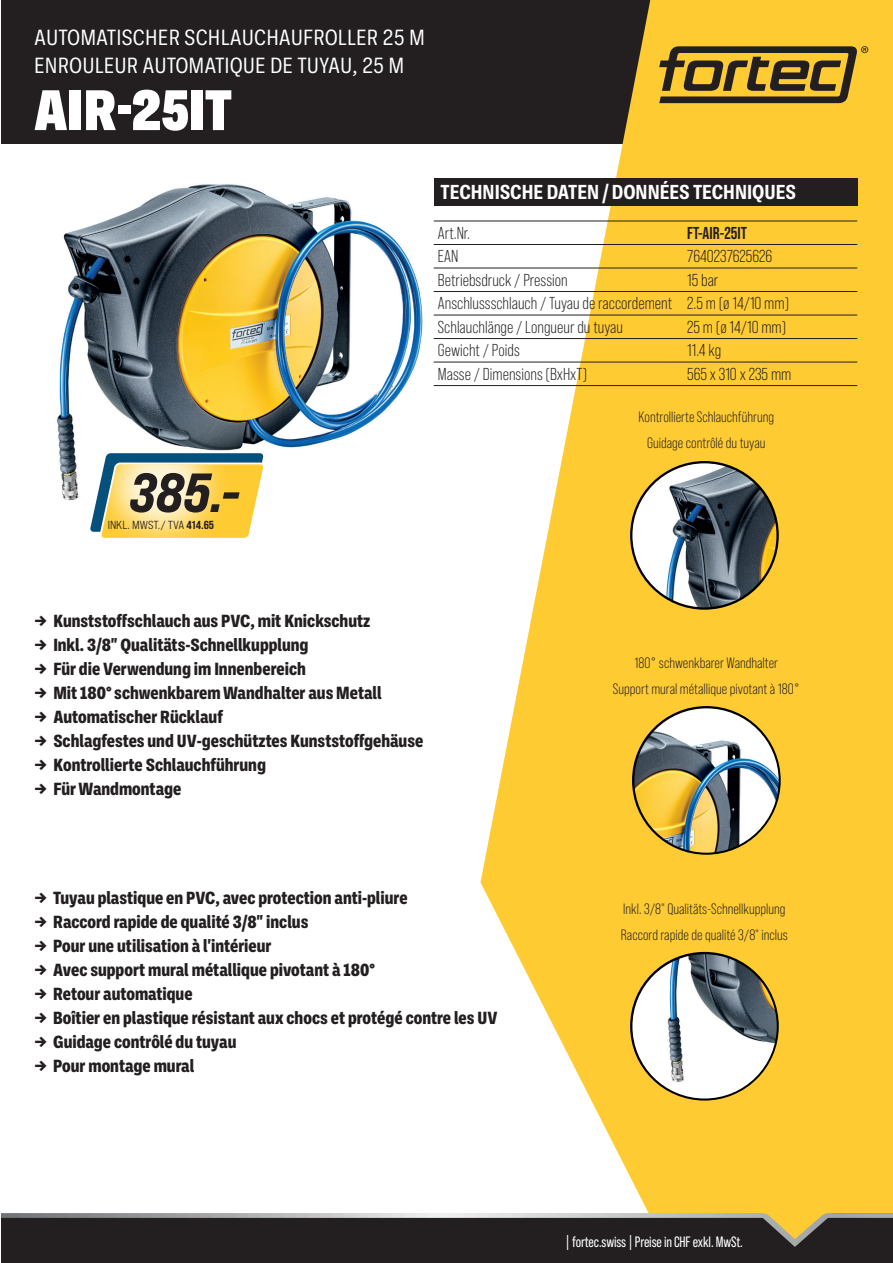
<style>
.page{position:relative;width:893px;height:1263px;background:#fff}
.page>*{position:absolute;margin:0;border:0;box-sizing:border-box;transform-origin:0 0}
.t1{font:900 58.5px "Ballinger Condensed";color:#fff}
._01_Preis_inkl{font:55.05px "Bebas Neue Pro Exp Eb It";color:#231f20}
.t2{font:22.5px "Ballinger Condensed";color:#fff}
._06_Titel_Tabelle{font:700 20.7px "Ballinger Condensed";letter-spacing:-.005em;color:#fff}
.t3{font:800 18px "Ballinger Condensed";color:#231f20}
._07_Grundtext_Tabell{font:17.25px "Bebas Neue Pro";color:#231f20}
._07_Grundtext_Tabell-2{font:700 17.25px "Bebas Neue Pro";color:#231f20}
.t4{font:15px "Bebas Neue Pro";color:#231f20}
.t5{font:15px "Bebas Neue Pro";letter-spacing:-.01em;color:#fff}
._02_Preis_exkl{font:11.7px "Bebas Neue Pro Exp Md";color:#231f20}
.s1{font-family:"Bebas Neue Pro Sm E Eb"}
</style>
<div class="page">
<div style="left:1px;top:0;width:892px;height:144px;background:#231f20"></div>
<svg style="left:480px;top:0;width:413px;height:1213px;fill:#fecb33"></svg>
<svg style="left:659px;top:46px;width:209px;height:57px"></svg>
<svg style="left:1px;top:1213px;width:892px;height:50px;background:#353130"></svg>
<img style="left:56px;top:184px;width:367px;height:317px">
<svg style="left:90px;top:453px;width:176px;height:85px;background:#d9cc89"></svg>
<svg style="left:632px;top:706px;width:149px;height:149px"></svg>
<img style="left:634px;top:708px;width:145px;height:145px;border-radius:72px">
<svg style="left:630px;top:461px;width:149px;height:149px"></svg>
<img style="left:632px;top:463px;width:144px;height:144px;border-radius:72px">
<div style="left:434px;top:179px;width:423px;height:27px;background:#231f20"></div>
<hr style="left:434px;top:221px;width:249px;height:1px;background:#231f20">
<hr style="left:683px;top:221px;width:174px;height:1px;background:#231f20">
<hr style="left:434px;top:244px;width:249px;height:1px;background:#231f20">
<hr style="left:683px;top:244px;width:174px;height:1px;background:#231f20">
<hr style="left:434px;top:268px;width:249px;height:1px;background:#231f20">
<hr style="left:683px;top:268px;width:174px;height:1px;background:#231f20">
<hr style="left:434px;top:291px;width:249px;height:1px;background:#231f20">
<hr style="left:683px;top:291px;width:174px;height:1px;background:#231f20">
<hr style="left:434px;top:315px;width:249px;height:1px;background:#231f20">
<hr style="left:434px;top:338px;width:249px;height:1px;background:#231f20">
<hr style="left:434px;top:362px;width:249px;height:1px;background:#231f20">
<hr style="left:434px;top:385px;width:249px;height:1px;background:#231f20">
<hr style="left:683px;top:315px;width:174px;height:1px;background:#231f20">
<hr style="left:683px;top:338px;width:174px;height:1px;background:#231f20">
<hr style="left:683px;top:362px;width:174px;height:1px;background:#231f20">
<hr style="left:683px;top:385px;width:174px;height:1px;background:#231f20">
<svg style="left:630px;top:952px;width:149px;height:148px"></svg>
<img style="left:632px;top:954px;width:145px;height:144px;border-radius:72px">
<p class="t2" style="left:34px;top:25px;width:392px">AUTOMATISCHER SCHLAUCHAUFROLLER 25 M</p>
<p class="t2" style="left:34px;top:53px;width:372px">ENROULEUR AUTOMATIQUE DE TUYAU, 25 M</p>
<p class="t1" style="left:34px;top:77px;width:199px">AIR-25IT</p>
<p class="_01_Preis_inkl" style="left:130px;top:458px;width:112px">385.-</p>
<p class="_02_Preis_exkl" style="left:108px;top:518px;width:108px">INKL. MWST./ TVA <span class="s1">414.65</span></p>
<p class="_06_Titel_Tabelle" style="left:441px;top:181px;width:357px">TECHNISCHE DATEN / DONNÉES TECHNIQUES</p>
<p class="_07_Grundtext_Tabell" style="left:438px;top:223px;width:33px">Art.Nr.</p>
<p class="_07_Grundtext_Tabell-2" style="left:687px;top:223px;width:61px">FT-AIR-25IT</p>
<p class="_07_Grundtext_Tabell" style="left:438px;top:246px;width:22px">EAN</p>
<p class="_07_Grundtext_Tabell" style="left:687px;top:246px;width:87px">7640237625626</p>
<p class="_07_Grundtext_Tabell" style="left:438px;top:270px;width:131px">Betriebsdruck / Pression</p>
<p class="_07_Grundtext_Tabell" style="left:687px;top:270px;width:33px">15 bar</p>
<p class="_07_Grundtext_Tabell" style="left:438px;top:293px;width:236px">Anschlussschlauch / Tuyau de raccordement</p>
<p class="_07_Grundtext_Tabell" style="left:687px;top:293px;width:103px">2.5 m (ø 14/10 mm)</p>
<p class="_07_Grundtext_Tabell" style="left:438px;top:317px;width:186px">Schlauchlänge / Longueur du tuyau</p>
<p class="_07_Grundtext_Tabell" style="left:687px;top:317px;width:101px">25 m (ø 14/10 mm)</p>
<p class="_07_Grundtext_Tabell" style="left:438px;top:340px;width:83px">Gewicht / Poids</p>
<p class="_07_Grundtext_Tabell" style="left:687px;top:340px;width:36px">11.4 kg</p>
<p class="_07_Grundtext_Tabell" style="left:438px;top:364px;width:151px">Masse / Dimensions (BxHxT)</p>
<p class="_07_Grundtext_Tabell" style="left:687px;top:364px;width:106px">565 x 310 x 235 mm</p>
<p class="t4" style="left:639px;top:409px;width:137px">Kontrollierte Schlauchführung</p>
<p class="t4" style="left:647px;top:435px;width:120px">Guidage contrôlé du tuyau</p>
<p class="t3" style="left:34px;top:611px;width:338px">→ Kunststoffschlauch aus PVC, mit Knickschutz</p>
<p class="t3" style="left:34px;top:635px;width:276px">→ Inkl. 3/8" Qualitäts-Schnellkupplung</p>
<p class="t3" style="left:34px;top:659px;width:273px">→ Für die Verwendung im Innenbereich</p>
<p class="t3" style="left:34px;top:683px;width:349px">→ Mit 180° schwenkbarem Wandhalter aus Metall</p>
<p class="t3" style="left:34px;top:707px;width:190px">→ Automatischer Rücklauf</p>
<p class="t3" style="left:34px;top:731px;width:391px">→ Schlagfestes und UV-geschütztes Kunststoffgehäuse</p>
<p class="t3" style="left:34px;top:755px;width:233px">→ Kontrollierte Schlauchführung</p>
<p class="t3" style="left:34px;top:779px;width:149px">→ Für Wandmontage</p>
<p class="t4" style="left:635px;top:654px;width:145px">180° schwenkbarer Wandhalter</p>
<p class="t4" style="left:613px;top:681px;width:188px">Support mural métallique pivotant à 180°</p>
<p class="t3" style="left:34px;top:887px;width:375px">→ Tuyau plastique en PVC, avec protection anti-pliure</p>
<p class="t3" style="left:34px;top:911px;width:276px">→ Raccord rapide de qualité 3/8" inclus</p>
<p class="t3" style="left:34px;top:935px;width:239px">→ Pour une utilisation à l'intérieur</p>
<p class="t3" style="left:34px;top:959px;width:342px">→ Avec support mural métallique pivotant à 180°</p>
<p class="t3" style="left:34px;top:983px;width:160px">→ Retour automatique</p>
<p class="t3" style="left:34px;top:1007px;width:465px">→ Boîtier en plastique résistant aux chocs et protégé contre les UV</p>
<p class="t3" style="left:34px;top:1031px;width:204px">→ Guidage contrôlé du tuyau</p>
<p class="t3" style="left:34px;top:1055px;width:162px">→ Pour montage mural</p>
<p class="t4" style="left:623px;top:900px;width:164px">Inkl. 3/8" Qualitäts-Schnellkupplung</p>
<p class="t4" style="left:621px;top:926px;width:169px">Raccord rapide de qualité 3/8" inclus</p>
<p class="t5" style="left:566px;top:1233px;width:179px">| fortec.swiss | Preise in CHF exkl. MwSt.</p>
</div>
